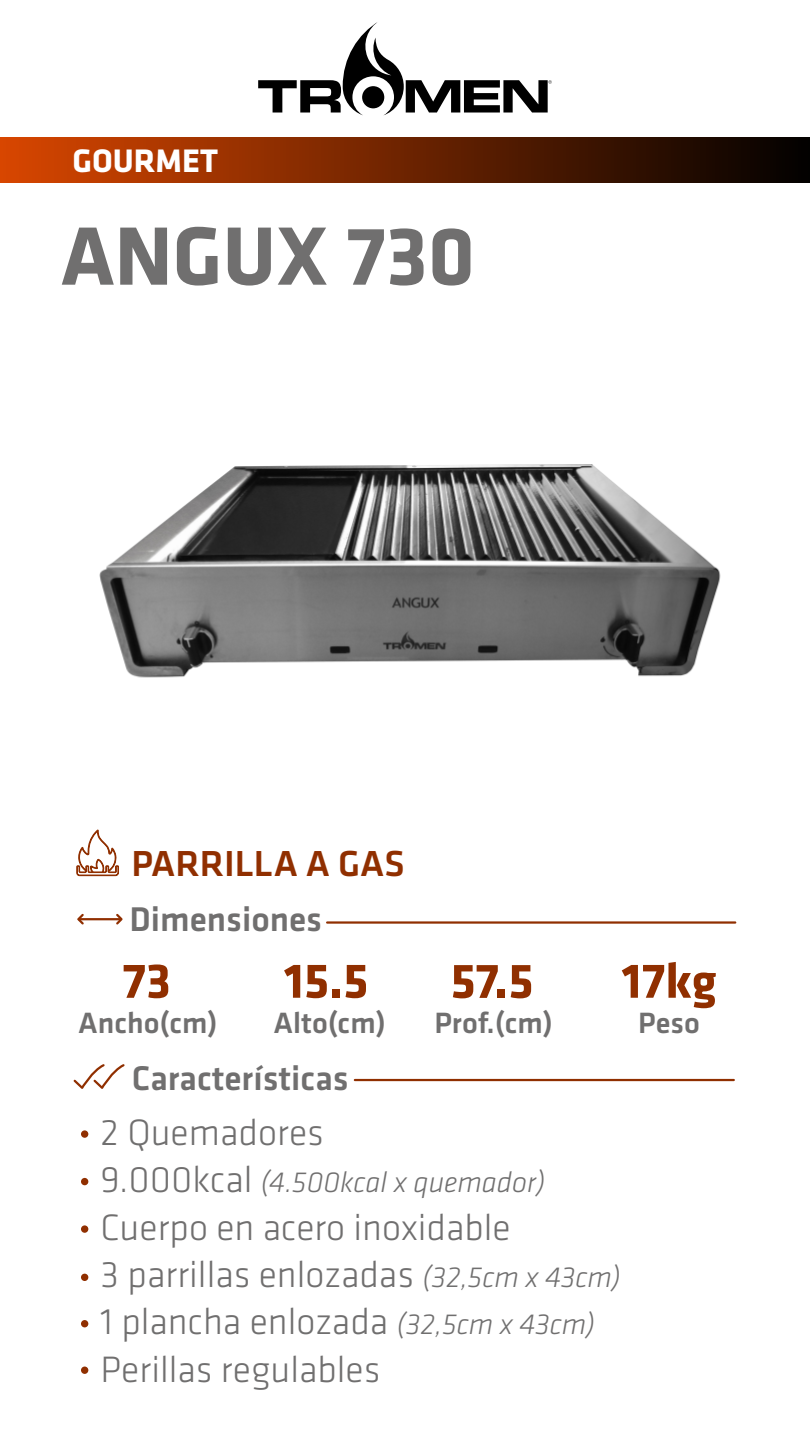
<style>
.page{position:relative;width:810px;height:1440px;background:#fff}
.page>*{position:absolute;margin:0;border:0;box-sizing:border-box;transform-origin:0 0}
.t1{font:700 85.72px "Klavika";color:#706f6f}
.t2{font:700 50.78px "Klavika";color:#902f00}
.t3{font:300 38.1px/47.4px "Klavika";color:#706f6f}
.t4{font:500 37.5px "Klavika";color:#902f00}
.t5{font:500 35.55px "Klavika";color:#706f6f}
.t6{font:700 33.75px "Klavika";color:#fff}
.t7{font:500 30.45px "Klavika";color:#706f6f}
.t8{font:italic 300 30px "Klavika";color:#706f6f}
.s1{font-style:normal;font-size:38.1px}
.s2{font-style:italic;font-size:30px}
</style>
<div class="page">
<img style="left:99px;top:464px;width:622px;height:214px">
<hr style="left:327px;top:921px;width:408px;height:3px;background:#902f00">
<hr style="left:355px;top:1079px;width:379px;height:2px;background:#902f00">
<svg style="left:76px;top:829px;width:47px;height:96px"></svg>
<svg style="left:73px;top:1064px;width:52px;height:25px"></svg>
<div style="left:81px;top:1130px;width:7px;height:8px;background:#902f00;border-radius:50%"></div>
<div style="left:81px;top:1178px;width:7px;height:7px;background:#902f00;border-radius:50%"></div>
<div style="left:81px;top:1225px;width:7px;height:8px;background:#902f00;border-radius:50%"></div>
<div style="left:81px;top:1274px;width:7px;height:7px;background:#902f00;border-radius:50%"></div>
<div style="left:81px;top:1320px;width:7px;height:7px;background:#902f00;border-radius:50%"></div>
<div style="left:81px;top:1367px;width:7px;height:7px;background:#902f00;border-radius:50%"></div>
<svg style="left:258px;top:22px;width:294px;height:93px"></svg>
<div style="left:0;top:138px;width:810px;height:45px;background:linear-gradient(to right,#d84600,#020100)"></div>
<p class="t6" style="left:72px;top:143px;width:147px">GOURMET</p>
<h1 class="t1" style="left:61px;top:210px;width:416px">ANGUX 730</h1>
<p class="t4" style="left:131px;top:843px;width:275px">PARRILLA A GAS</p>
<p class="t5" style="left:129px;top:900px;width:194px">Dimensiones</p>
<h2 class="t2" style="left:123px;top:953px;width:50px">73</h2>
<h2 class="t2" style="left:284px;top:953px;width:86px">15.5</h2>
<h2 class="t2" style="left:450px;top:953px;width:85px">57.5</h2>
<p class="t7" style="left:78px;top:1006px;width:141px">Ancho(cm)</p>
<p class="t7" style="left:274px;top:1006px;width:114px">Alto(cm)</p>
<p class="t7" style="left:434px;top:1006px;width:120px">Prof.(cm)</p>
<p class="t5" style="left:132px;top:1059px;width:218px">Características</p>
<h2 class="t2" style="left:622px;top:953px;width:96px">17kg</h2>
<p class="t7" style="left:638px;top:1007px;width:63px">Peso</p>
<p class="t3" style="left:101px;top:1109px;width:225px">2 Quemadores</p>
<p class="t8" style="left:101px;top:1166px;width:446px"><span class="s1">9.000kcal</span> (4.500kcal x quemador)</p>
<p class="t3" style="left:101px;top:1204px;width:522px">Cuerpo en acero inoxidable<br>3 parrillas enlozadas <span class="s2">(32,5cm x 43cm)<br></span>1 plancha enlozada <span class="s2">(32,5cm x 43cm)<br></span>Perillas regulables</p>
</div>
